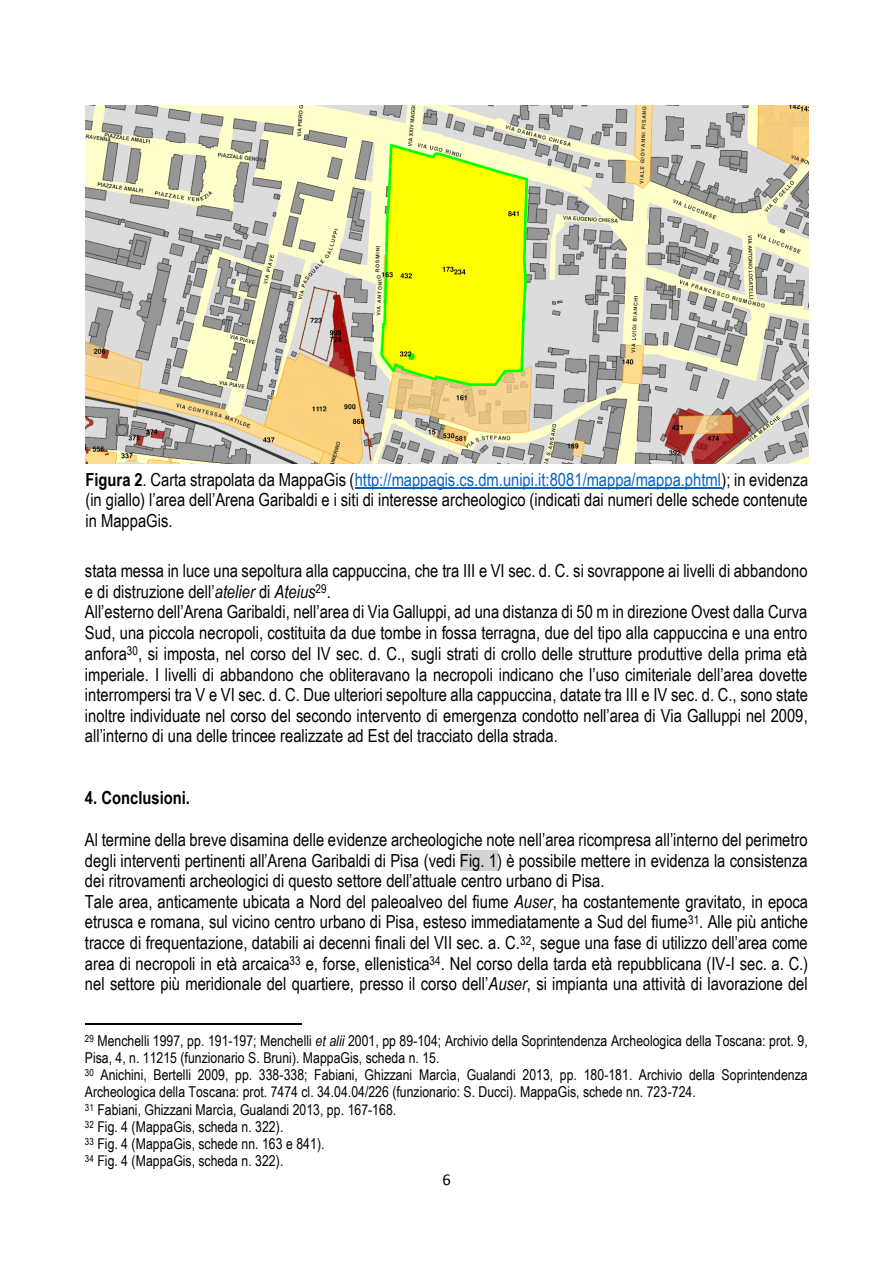
<style>
.page{position:relative;width:893px;height:1263px;background:#fff}
.page>*{position:absolute;margin:0;border:0;box-sizing:border-box;transform-origin:0 0}
.t1{font:18px/20.7px "Arial Narrow";color:#000;text-align:justify}
.t2{font:700 18px "Arial Narrow";color:#000}
.t3{font:16.5px "Calibri";color:#000}
.t4{font:15px/17.2px "Arial Narrow";color:#000}
.s1{font-weight:700}
.s2{color:#0563c1}
.s3{font-style:italic}
</style>
<div class="page">
<div style="left:460px;top:850px;width:37px;height:21px;background:#d3d3d3"></div>
<hr style="left:85px;top:1023px;width:216px;height:1px;background:#000">
<img style="left:86px;top:106px;width:722px;height:357px">
<hr style="left:355px;top:488px;width:366px;height:1px;background:#0563c1">
<p class="t1" style="left:86px;top:469px;width:724px"><span class="s1">Figura 2</span>. Carta strapolata da MappaGis (<span class="s2">http://mappagis.cs.dm.unipi.it:8081/mappa/mappa.phtml</span>); in evidenza (in giallo) l’area dell’Arena Garibaldi e i siti di interesse archeologico (indicati dai numeri delle schede contenute in MappaGis.</p>
<p class="t1" style="left:85px;top:560px;width:724px">stata messa in luce una sepoltura alla cappuccina, che tra III e VI sec. d. C. si sovrappone ai livelli di abbandono e di distruzione dell’<span class="s3">atelier</span> di <span class="s3">Ateius</span><sup>29</sup>.</p>
<p class="t1" style="left:85px;top:602px;width:725px">All’esterno dell’Arena Garibaldi, nell’area di Via Galluppi, ad una distanza di 50 m in direzione Ovest dalla Curva Sud, una piccola necropoli, costituita da due tombe in fossa terragna, due del tipo alla cappuccina e una entro anfora<sup>30</sup>, si imposta, nel corso del IV sec. d. C., sugli strati di crollo delle strutture produttive della prima età imperiale. I livelli di abbandono che obliteravano la necropoli indicano che l’uso cimiteriale dell’area dovette interrompersi tra V e VI sec. d. C. Due ulteriori sepolture alla cappuccina, datate tra III e IV sec. d. C., sono state inoltre individuate nel corso del secondo intervento di emergenza condotto nell’area di Via Galluppi nel 2009, all’interno di una delle trincee realizzate ad Est del tracciato della strada.</p>
<p class="t2" style="left:85px;top:787px;width:107px">4. Conclusioni.</p>
<p class="t1" style="left:85px;top:829px;width:724px">Al termine della breve disamina delle evidenze archeologiche note nell’area ricompresa all’interno del perimetro degli interventi pertinenti all’Arena Garibaldi di Pisa (vedi Fig. 1) è possibile mettere in evidenza la consistenza dei ritrovamenti archeologici di questo settore dell’attuale centro urbano di Pisa.</p>
<p class="t1" style="left:85px;top:891px;width:725px">Tale area, anticamente ubicata a Nord del paleoalveo del fiume <span class="s3">Auser</span>, ha costantemente gravitato, in epoca etrusca e romana, sul vicino centro urbano di Pisa, esteso immediatamente a Sud del fiume<sup>31</sup>. Alle più antiche tracce di frequentazione, databili ai decenni finali del VII sec. a. C.<sup>32</sup>, segue una fase di utilizzo dell’area come area di necropoli in età arcaica<sup>33</sup> e, forse, ellenistica<sup>34</sup>. Nel corso della tarda età repubblicana (IV-I sec. a. C.) nel settore più meridionale del quartiere, presso il corso dell’<span class="s3">Auser</span>, si impianta una attività di lavorazione del</p>
<p class="t4" style="left:85px;top:1032px;width:724px"><sup>29</sup> Menchelli 1997, pp. 191-197; Menchelli <span class="s3">et alii</span> 2001, pp 89-104; Archivio della Soprintendenza Archeologica della Toscana: prot. 9,<br>Pisa, 4, n. 11215 (funzionario S. Bruni). MappaGis, scheda n. 15.</p>
<p class="t4" style="left:85px;top:1066px;width:724px"><sup>30</sup> Anichini, Bertelli 2009, pp. 338-338; Fabiani, Ghizzani Marcìa, Gualandi 2013, pp. 180-181. Archivio della Soprintendenza<br>Archeologica della Toscana: prot. 7474 cl. 34.04.04/226 (funzionario: S. Ducci). MappaGis, schede nn. 723-724.</p>
<p class="t4" style="left:85px;top:1100px;width:313px"><sup>31</sup> Fabiani, Ghizzani Marcìa, Gualandi 2013, pp. 167-168.</p>
<p class="t4" style="left:85px;top:1118px;width:200px"><sup>32</sup> Fig. 4 (MappaGis, scheda n. 322).</p>
<p class="t4" style="left:85px;top:1135px;width:241px"><sup>33</sup> Fig. 4 (MappaGis, schede nn. 163 e 841).</p>
<p class="t4" style="left:85px;top:1152px;width:200px"><sup>34</sup> Fig. 4 (MappaGis, scheda n. 322).</p>
<p class="t3" style="left:442px;top:1173px;width:10px">6</p>
</div>
